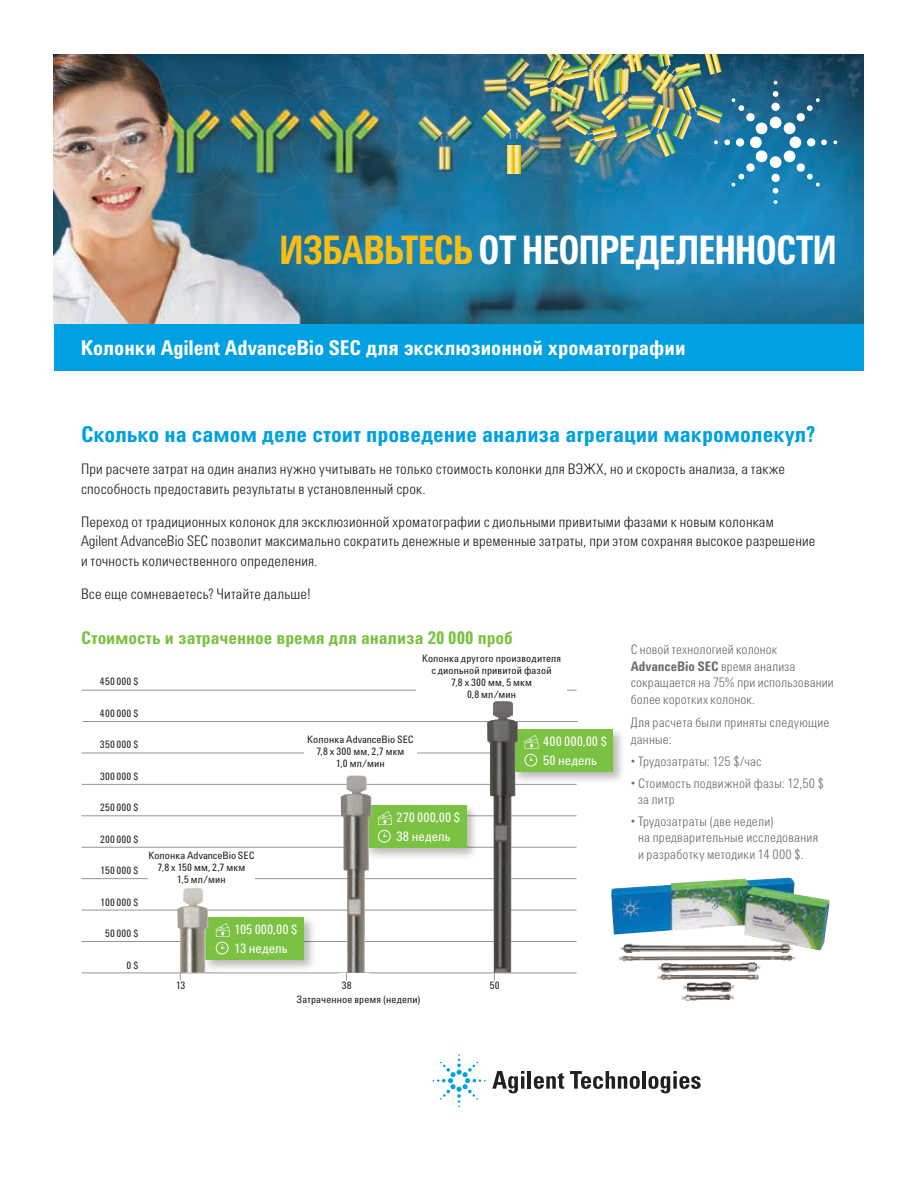
<style>
.page{position:relative;width:918px;height:1188px;background:#fff}
.page>*{position:absolute;margin:0;border:0;box-sizing:border-box;transform-origin:0 0}
.t1{font:700 40.5px "Agilent Condensed CFF";letter-spacing:-.035em;color:#fff;scale:.9 1}
.t2{font:700 22.5px "Agilent Condensed CFF";color:#00a1e3}
.t3{font:700 21px "Agilent Condensed CFF";color:#fff}
.t4{font:700 18px "Agilent Condensed CFF";letter-spacing:.005em;color:#7bc142}
.t5{font:300 15px/19.5px "Agilent Condensed CFF";letter-spacing:.015em;color:#231f20}
.t6{font:300 13.5px/16.5px "Agilent Condensed CFF";letter-spacing:.015em;color:#6c6d70}
.t7{font:13.35px/18.5px "Agilent Condensed CFF";letter-spacing:.005em;color:#fff}
.t8{font:10.5px/12px "Agilent Condensed CFF";letter-spacing:.015em;color:#231f20;text-align:center}
.s1{color:#fdbe12}
.s2{font-weight:700}
</style>
<div class="page">
<img style="left:54px;top:54px;width:810px;height:270px">
<div style="left:54px;top:324px;width:810px;height:47px;background:#00a1e3"></div>
<svg style="left:492px;top:1071px;width:32px;height:22px"></svg>
<hr style="left:528px;top:1071px;width:3px;height:18px;background:#231f20">
<svg style="left:534px;top:1073px;width:30px;height:16px"></svg>
<svg style="left:570px;top:1071px;width:70px;height:18px"></svg>
<hr style="left:642px;top:1071px;width:4px;height:18px;background:#231f20">
<svg style="left:648px;top:1071px;width:53px;height:22px"></svg>
<svg style="left:433px;top:1054px;width:53px;height:53px"></svg>
<svg style="left:833px;top:140px;width:4px;height:4px"></svg>
<svg style="left:774px;top:200px;width:4px;height:4px"></svg>
<img style="left:481px;top:54px;width:346px;height:140px">
<hr style="left:82px;top:753px;width:495px;height:1px;background:#939598">
<hr style="left:82px;top:784px;width:495px;height:1px;background:#939598">
<hr style="left:82px;top:815px;width:495px;height:1px;background:#939598">
<hr style="left:82px;top:847px;width:495px;height:1px;background:#939598">
<hr style="left:82px;top:878px;width:495px;height:1px;background:#939598">
<hr style="left:82px;top:910px;width:495px;height:1px;background:#939598">
<hr style="left:82px;top:941px;width:495px;height:1px;background:#939598">
<hr style="left:83px;top:721px;width:495px;height:1px;background:#939598">
<div style="left:510px;top:726px;width:115px;height:59px;background:#231f20;opacity:.3"></div>
<div style="left:513px;top:729px;width:100px;height:43px;background:#7bc142"></div>
<img style="left:623px;top:940px;width:202px;height:13px">
<img style="left:611px;top:879px;width:182px;height:71px">
<hr style="left:82px;top:690px;width:495px;height:1px;background:#939598">
<hr style="left:82px;top:973px;width:495px;height:1px;background:#939598">
<div style="left:148px;top:852px;width:106px;height:38px;background:#fff"></div>
<div style="left:304px;top:736px;width:113px;height:36px;background:#fff"></div>
<div style="left:417px;top:654px;width:150px;height:46px;background:#fff"></div>
<div style="left:202px;top:914px;width:115px;height:59px;background:#231f20;opacity:.3"></div>
<div style="left:205px;top:917px;width:99px;height:43px;background:#7bc142"></div>
<svg style="left:215px;top:923px;width:15px;height:32px"></svg>
<svg style="left:487px;top:701px;width:51px;height:280px"></svg>
<div style="left:364px;top:803px;width:115px;height:58px;background:#231f20;opacity:.3"></div>
<div style="left:367px;top:806px;width:99px;height:42px;background:#7bc142"></div>
<img style="left:177px;top:888px;width:31px;height:85px">
<div style="left:339px;top:973px;width:30px;height:114px;background:#fff"></div>
<svg style="left:341px;top:776px;width:51px;height:205px"></svg>
<h1 class="t1" style="left:279px;top:220px;width:621px"><span class="s1">ИЗБАВЬТЕСЬ</span> ОТ НЕОПРЕДЕЛЕННОСТИ</h1>
<h3 class="t3" style="left:81px;top:332px;width:606px">Колонки Agilent AdvanceBio SEC для эксклюзионной хроматографии</h3>
<h2 class="t2" style="left:81px;top:417px;width:737px">Сколько на самом деле стоит проведение анализа агрегации макромолекул?</h2>
<p class="t5" style="left:81px;top:458px;width:706px">При расчете затрат на один анализ нужно учитывать не только стоимость колонки для ВЭЖХ, но и скорость анализа, а также способность предоставить результаты в установленный срок.</p>
<p class="t5" style="left:81px;top:511px;width:736px">Переход от традиционных колонок для эксклюзионной хроматографии с диольными привитыми фазами к новым колонкам<br>Agilent AdvanceBio SEC позволит максимально сократить денежные и временные затраты, при этом сохраняя высокое разрешение и точность количественного определения.</p>
<p class="t5" style="left:81px;top:583px;width:232px">Все еще сомневаетесь? Читайте дальше!</p>
<p class="t4" style="left:81px;top:624px;width:433px">Стоимость и затраченное время для анализа 20 000 проб</p>
<p class="t8" style="left:100px;top:675px;width:40px">450 000 $</p>
<p class="t8" style="left:100px;top:707px;width:40px">400 000 $</p>
<p class="t8" style="left:100px;top:738px;width:40px">350 000 $</p>
<p class="t8" style="left:100px;top:770px;width:40px">300 000 $</p>
<p class="t8" style="left:100px;top:801px;width:40px">250 000 $</p>
<p class="t8" style="left:100px;top:833px;width:40px">200 000 $</p>
<p class="t8" style="left:101px;top:864px;width:39px">150 000 $</p>
<p class="t8" style="left:101px;top:896px;width:39px">100 000 $</p>
<p class="t8" style="left:105px;top:927px;width:35px">50 000 $</p>
<p class="t8" style="left:127px;top:959px;width:13px">0 $</p>
<p class="t8" style="left:422px;top:652px;width:141px">Колонка другого производителя с диольной привитой фазой<br>7,8 x 300 мм, 5 мкм<br>0,8 мл/мин</p>
<p class="t8" style="left:307px;top:733px;width:108px">Колонка AdvanceBio SEC<br>7,8 x 300 мм, 2,7 мкм<br>1,0 мл/мин</p>
<p class="t7" style="left:543px;top:732px;width:65px">400 000,00 $<br>50 недель</p>
<p class="t8" style="left:148px;top:849px;width:108px">Колонка AdvanceBio SEC<br>7,8 x 150 мм, 2,7 мкм<br>1,5 мл/мин</p>
<p class="t7" style="left:234px;top:920px;width:65px">105 000,00 $<br>13 недель</p>
<p class="t7" style="left:397px;top:808px;width:65px">270 000,00 $<br>38 недель</p>
<p class="t8" style="left:176px;top:979px;width:11px">13</p>
<p class="t8" style="left:490px;top:979px;width:11px">50</p>
<p class="t8" style="left:342px;top:979px;width:11px">38</p>
<p class="t8" style="left:296px;top:993px;width:126px">Затраченное время (недели)</p>
<p class="t6" style="left:631px;top:641px;width:204px">С новой технологией колонок<br><span class="s2">AdvanceBio SEC</span> время анализа сокращается на 75% при использовании более коротких колонок.</p>
<p class="t6" style="left:631px;top:713px;width:200px">Для расчета были приняты следующие данные:</p>
<p class="t6" style="left:631px;top:752px;width:132px">• Трудозатраты: 125 $/час</p>
<p class="t6" style="left:638px;top:774px;width:188px;text-indent:-7px">• Стоимость подвижной фазы: 12,50 $ за литр</p>
<p class="t6" style="left:638px;top:812px;width:182px;text-indent:-7px">• Трудозатраты (две недели)<br>на предварительные исследования и разработку методики 14 000 $.</p>
</div>
